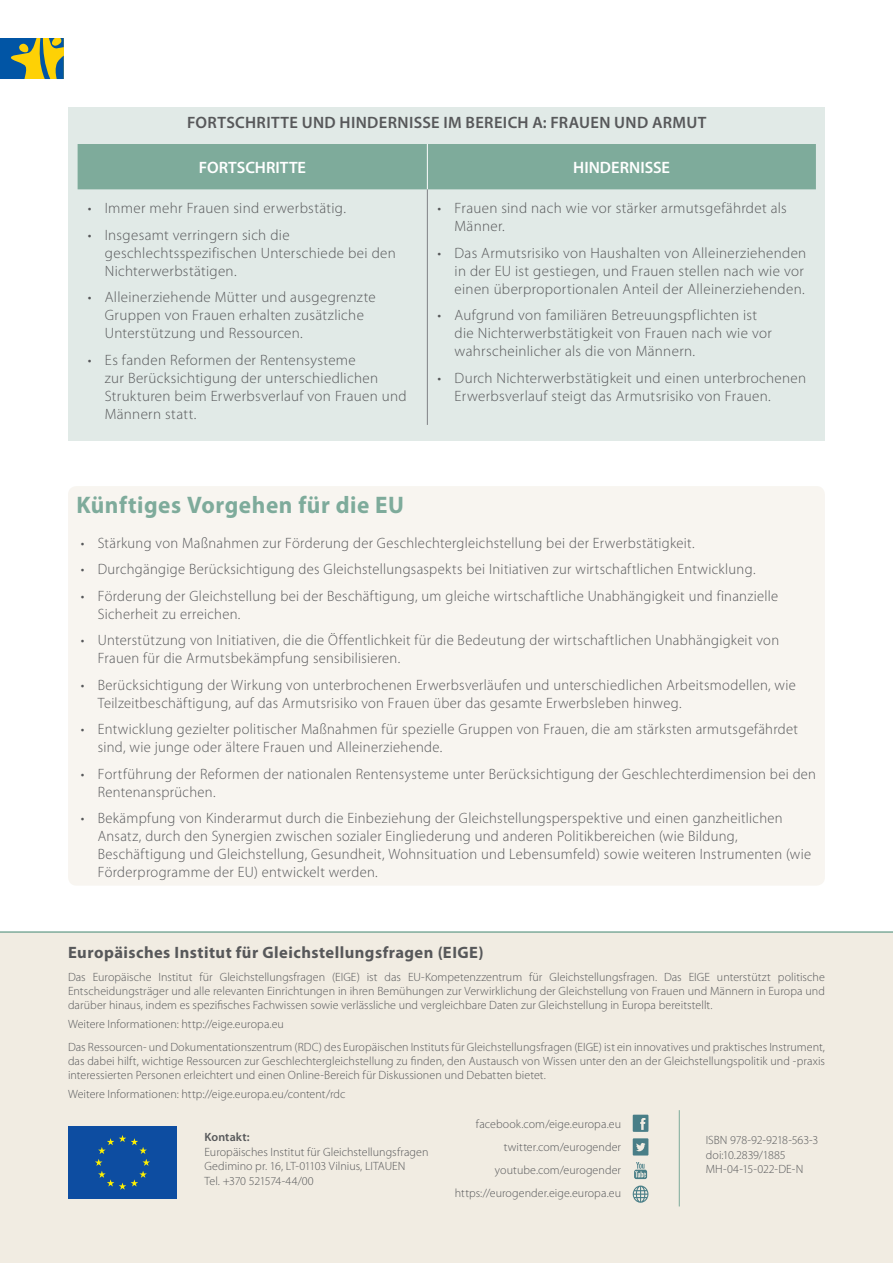
<style>
.page{position:relative;width:893px;height:1263px;background:#fff}
.page>*{position:absolute;margin:0;border:0;box-sizing:border-box;transform-origin:0 0}
.Title_1{font:700 24px "Myriad Pro";letter-spacing:.02em;color:#7eab9b}
.Fig_Table_title{font:600 16.5px "Myriad Pro";letter-spacing:.02em;color:#57585a}
.End{font:700 16.5px "Myriad Pro";letter-spacing:.025em;color:#57585a}
.Table_Title{font:600 16.5px "Myriad Pro";color:#fff}
.t1{font:300 15px/18px "Myriad Pro";letter-spacing:.02em;color:#57585a}
.End_01{font:300 12px/14.2px "Myriad Pro";letter-spacing:.005em;color:#57585a;text-align:justify}
.End_03{font:300 12px/14.4px "Myriad Pro";color:#57585a}
.End_04{font:300 12px "Myriad Pro";letter-spacing:.005em;color:#57585a}
.End_02{font:300 12px "Myriad Pro";letter-spacing:.005em;color:#57585a}
.End_03-2{font:300 12px "Myriad Pro";letter-spacing:-.02em;color:#57585a}
.End_03-3{font:600 12px "Myriad Pro";letter-spacing:.01em;color:#57585a}
</style>
<div class="page">
<svg style="left:0;top:38px;width:64px;height:41px"></svg>
<div style="left:68px;top:486px;width:757px;height:400px;background:#f8f5f0;border-radius:9px"></div>
<div style="left:68px;top:108px;width:757px;height:333px;background:#e1eae7"></div>
<div style="left:78px;top:144px;width:738px;height:45px;background:#7eab9b"></div>
<hr style="left:427px;top:144px;width:1px;height:45px;background:#fff">
<hr style="left:427px;top:189px;width:1px;height:236px;background:#808285">
<div style="left:0;top:931px;width:893px;height:332px;background:#f1ece2"></div>
<div style="left:68px;top:1126px;width:109px;height:73px;background:#0d4da1"></div>
<svg style="left:95px;top:1135px;width:55px;height:55px"></svg>
<svg style="left:633px;top:1138px;width:15px;height:17px"></svg>
<svg style="left:633px;top:1115px;width:15px;height:17px"></svg>
<svg style="left:634px;top:1162px;width:13px;height:17px"></svg>
<svg style="left:633px;top:1185px;width:15px;height:18px"></svg>
<hr style="left:679px;top:1110px;width:1px;height:96px;background:#7eab9b">
<p class="Fig_Table_title" style="left:187px;top:114px;width:521px">FORTSCHRITTE UND HINDERNISSE IM BEREICH A: FRAUEN UND ARMUT</p>
<p class="Table_Title" style="left:199px;top:158px;width:109px">FORTSCHRITTE</p>
<p class="Table_Title" style="left:573px;top:158px;width:98px">HINDERNISSE</p>
<p class="t1" style="left:88px;top:200px;width:260px">• Immer mehr Frauen sind erwerbstätig.</p>
<p class="t1" style="left:105px;top:226px;width:292px;text-indent:-17px">• Insgesamt verringern sich die geschlechtsspezifischen Unterschiede bei den<br>Nichterwerbstätigen.</p>
<p class="t1" style="left:105px;top:289px;width:272px;text-indent:-17px">• Alleinerziehende Mütter und ausgegrenzte<br>Gruppen von Frauen erhalten zusätzliche<br>Unterstützung und Ressourcen.</p>
<p class="t1" style="left:105px;top:351px;width:303px;text-indent:-17px">• Es fanden Reformen der Rentensysteme<br>zur Berücksichtigung der unterschiedlichen Strukturen beim Erwerbsverlauf von Frauen und Männern statt.</p>
<p class="t1" style="left:455px;top:200px;width:334px;text-indent:-17px">• Frauen sind nach wie vor stärker armutsgefährdet als<br>Männer.</p>
<p class="t1" style="left:455px;top:244px;width:353px;text-indent:-17px">• Das Armutsrisiko von Haushalten von Alleinerziehenden in der EU ist gestiegen, und Frauen stellen nach wie vor einen überproportionalen Anteil der Alleinerziehenden.</p>
<p class="t1" style="left:455px;top:307px;width:319px;text-indent:-17px">• Aufgrund von familiären Betreuungspflichten ist die Nichterwerbstätigkeit von Frauen nach wie vor wahrscheinlicher als die von Männern.</p>
<p class="t1" style="left:455px;top:369px;width:353px;text-indent:-17px">• Durch Nichterwerbstätigkeit und einen unterbrochenen<br>Erwerbsverlauf steigt das Armutsrisiko von Frauen.</p>
<p class="Title_1" style="left:77px;top:491px;width:329px">Künftiges Vorgehen für die EU</p>
<p class="t1" style="left:81px;top:534px;width:615px">• Stärkung von Maßnahmen zur Förderung der Geschlechtergleichstellung bei der Erwerbstätigkeit.</p>
<p class="t1" style="left:81px;top:560px;width:676px">• Durchgängige Berücksichtigung des Gleichstellungsaspekts bei Initiativen zur wirtschaftlichen Entwicklung.</p>
<p class="t1" style="left:98px;top:587px;width:682px;text-indent:-17px">• Förderung der Gleichstellung bei der Beschäftigung, um gleiche wirtschaftliche Unabhängigkeit und finanzielle<br>Sicherheit zu erreichen.</p>
<p class="t1" style="left:98px;top:631px;width:683px;text-indent:-17px">• Unterstützung von Initiativen, die die Öffentlichkeit für die Bedeutung der wirtschaftlichen Unabhängigkeit von<br>Frauen für die Armutsbekämpfung sensibilisieren.</p>
<p class="t1" style="left:98px;top:676px;width:700px;text-indent:-17px">• Berücksichtigung der Wirkung von unterbrochenen Erwerbsverläufen und unterschiedlichen Arbeitsmodellen, wie<br>Teilzeitbeschäftigung, auf das Armutsrisiko von Frauen über das gesamte Erwerbsleben hinweg.</p>
<p class="t1" style="left:98px;top:720px;width:702px;text-indent:-17px">• Entwicklung gezielter politischer Maßnahmen für spezielle Gruppen von Frauen, die am stärksten armutsgefährdet sind, wie junge oder ältere Frauen und Alleinerziehende.</p>
<p class="t1" style="left:98px;top:765px;width:720px;text-indent:-17px">• Fortführung der Reformen der nationalen Rentensysteme unter Berücksichtigung der Geschlechterdimension bei den<br>Rentenansprüchen.</p>
<p class="t1" style="left:98px;top:809px;width:715px;text-indent:-17px">• Bekämpfung von Kinderarmut durch die Einbeziehung der Gleichstellungsperspektive und einen ganzheitlichen Ansatz, durch den Synergien zwischen sozialer Eingliederung und anderen Politikbereichen (wie Bildung, Beschäftigung und Gleichstellung, Gesundheit, Wohnsituation und Lebensumfeld) sowie weiteren Instrumenten (wie Förderprogramme der EU) entwickelt werden.</p>
<p class="End" style="left:68px;top:943px;width:417px">Europäisches Institut für Gleichstellungsfragen (EIGE)</p>
<p class="End_01" style="left:68px;top:970px;width:758px">Das Europäische Institut für Gleichstellungsfragen (EIGE) ist das EU-Kompetenzzentrum für Gleichstellungsfragen. Das EIGE unterstützt politische Entscheidungsträger und alle relevanten Einrichtungen in ihren Bemühungen zur Verwirklichung der Gleichstellung von Frauen und Männern in Europa und darüber hinaus, indem es spezifisches Fachwissen sowie verlässliche und vergleichbare Daten zur Gleichstellung in Europa bereitstellt.</p>
<p class="End_02" style="left:68px;top:1017px;width:217px">Weitere Informationen: http://eige.europa.eu</p>
<p class="End_01" style="left:68px;top:1039px;width:758px">Das Ressourcen- und Dokumentationszentrum (RDC) des Europäischen Instituts für Gleichstellungsfragen (EIGE) ist ein innovatives und praktisches Instrument, das dabei hilft, wichtige Ressourcen zur Geschlechtergleichstellung zu finden, den Austausch von Wissen unter den an der Gleichstellungspolitik und -praxis interessierten Personen erleichtert und einen Online-Bereich für Diskussionen und Debatten bietet.</p>
<p class="End_02" style="left:68px;top:1087px;width:279px">Weitere Informationen: http://eige.europa.eu/content/rdc</p>
<p class="End_04" style="left:476px;top:1118px;width:147px">facebook.com/eige.europa.eu</p>
<p class="End_04" style="left:504px;top:1141px;width:119px">twitter.com/eurogender</p>
<p class="End_04" style="left:495px;top:1164px;width:128px">youtube.com/eurogender</p>
<p class="End_04" style="left:455px;top:1186px;width:168px">https://eurogender.eige.europa.eu</p>
<p class="End_03-3" style="left:205px;top:1131px;width:47px">Kontakt:</p>
<p class="End_03" style="left:205px;top:1145px;width:226px">Europäisches Institut für Gleichstellungsfragen</p>
<p class="End_03" style="left:205px;top:1159px;width:202px">Gedimino pr. 16, LT-01103 Vilnius, LITAUEN</p>
<p class="End_03-2" style="left:205px;top:1174px;width:111px">Tel. +370 521574-44/00</p>
<p class="End_03" style="left:706px;top:1133px;width:114px">ISBN 978-92-9218-563-3 doi:10.2839/1885<br>MH-04-15-022-DE-N</p>
</div>
